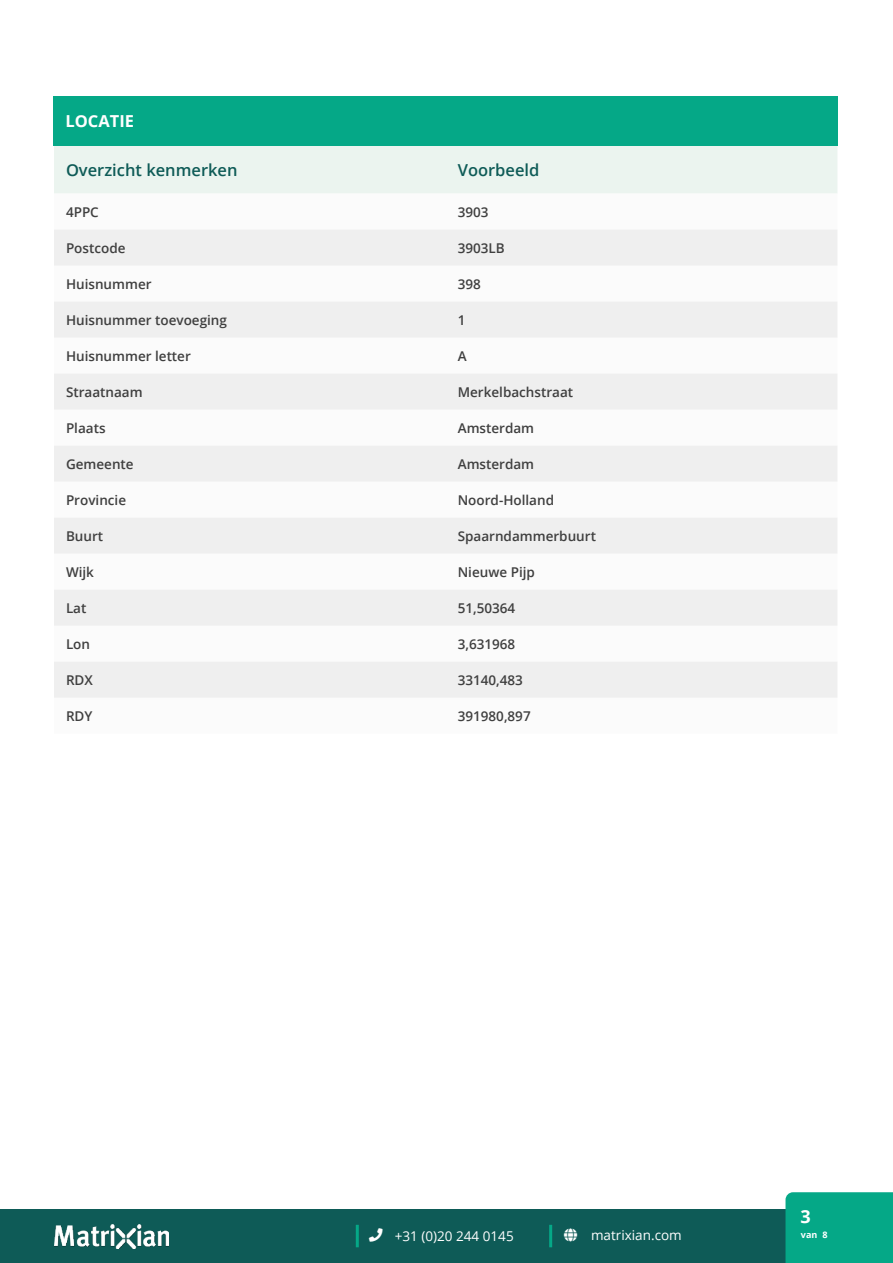
<style>
.page{position:relative;width:893px;height:1263px;background:#fff}
.page>*{position:absolute;margin:0;border:0;box-sizing:border-box;transform-origin:0 0}
.t1{font:700 18px "Open Sans";color:#fff}
.t2{font:600 16.5px "Open Sans";color:#0e5b57}
.t3{font:700 16.5px "Open Sans";color:#fff}
.t4{font:600 13.5px "Open Sans";color:#3f3f3f}
.t5{font:13.5px "Open Sans";color:#fff}
.t6{font:700 9px "Open Sans";color:#fff}
</style>
<div class="page">
<div style="left:0;top:1209px;width:823px;height:54px;background:#0e5b57"></div>
<div style="left:785px;top:1192px;width:108px;height:71px;background:#05a887"></div>
<hr style="left:356px;top:1225px;width:3px;height:22px;background:#05a887">
<hr style="left:549px;top:1225px;width:3px;height:22px;background:#05a887">
<img style="left:54px;top:1224px;width:115px;height:24px">
<div style="left:54px;top:146px;width:783px;height:47px;background:#ebf4ef"></div>
<svg style="left:54px;top:230px;width:783px;height:468px;fill:#efefef"></svg>
<div style="left:54px;top:96px;width:784px;height:50px;background:#05a887"></div>
<p class="t3" style="left:65px;top:115px;width:70px">LOCATIE</p>
<p class="t2" style="left:66px;top:163px;width:173px">Overzicht kenmerken</p>
<p class="t2" style="left:458px;top:163px;width:83px">Voorbeeld</p>
<p class="t4" style="left:66px;top:206px;width:34px">4PPC</p>
<p class="t4" style="left:458px;top:206px;width:32px">3903</p>
<p class="t4" style="left:66px;top:242px;width:61px">Postcode</p>
<p class="t4" style="left:458px;top:242px;width:49px">3903LB</p>
<p class="t4" style="left:66px;top:278px;width:87px">Huisnummer</p>
<p class="t4" style="left:458px;top:278px;width:25px">398</p>
<p class="t4" style="left:66px;top:314px;width:163px">Huisnummer toevoeging</p>
<p class="t4" style="left:458px;top:314px;width:9px">1</p>
<p class="t4" style="left:66px;top:350px;width:126px">Huisnummer letter</p>
<p class="t4" style="left:458px;top:350px;width:10px">A</p>
<p class="t4" style="left:66px;top:386px;width:78px">Straatnaam</p>
<p class="t4" style="left:458px;top:386px;width:117px">Merkelbachstraat</p>
<p class="t4" style="left:66px;top:422px;width:41px">Plaats</p>
<p class="t4" style="left:458px;top:422px;width:78px">Amsterdam</p>
<p class="t4" style="left:66px;top:458px;width:69px">Gemeente</p>
<p class="t4" style="left:458px;top:458px;width:78px">Amsterdam</p>
<p class="t4" style="left:66px;top:494px;width:62px">Provincie</p>
<p class="t4" style="left:458px;top:494px;width:98px">Noord-Holland</p>
<p class="t4" style="left:66px;top:530px;width:39px">Buurt</p>
<p class="t4" style="left:458px;top:530px;width:140px">Spaarndammerbuurt</p>
<p class="t4" style="left:66px;top:566px;width:30px">Wijk</p>
<p class="t4" style="left:458px;top:566px;width:79px">Nieuwe Pijp</p>
<p class="t4" style="left:66px;top:602px;width:22px">Lat</p>
<p class="t4" style="left:458px;top:602px;width:59px">51,50364</p>
<p class="t4" style="left:66px;top:638px;width:26px">Lon</p>
<p class="t4" style="left:458px;top:638px;width:59px">3,631968</p>
<p class="t4" style="left:66px;top:674px;width:28px">RDX</p>
<p class="t4" style="left:458px;top:674px;width:67px">33140,483</p>
<p class="t4" style="left:66px;top:710px;width:28px">RDY</p>
<p class="t4" style="left:458px;top:710px;width:74px">391980,897</p>
<h1 class="t1" style="left:800px;top:1209px;width:12px">3</h1>
<p class="t6" style="left:801px;top:1231px;width:18px">van</p>
<p class="t5" style="left:395px;top:1230px;width:120px">+31 (0)20 244 0145</p>
<p class="t5" style="left:591px;top:1229px;width:92px">matrixian.com</p>
<p class="t6" style="left:823px;top:1231px;width:7px">8</p>
</div>
